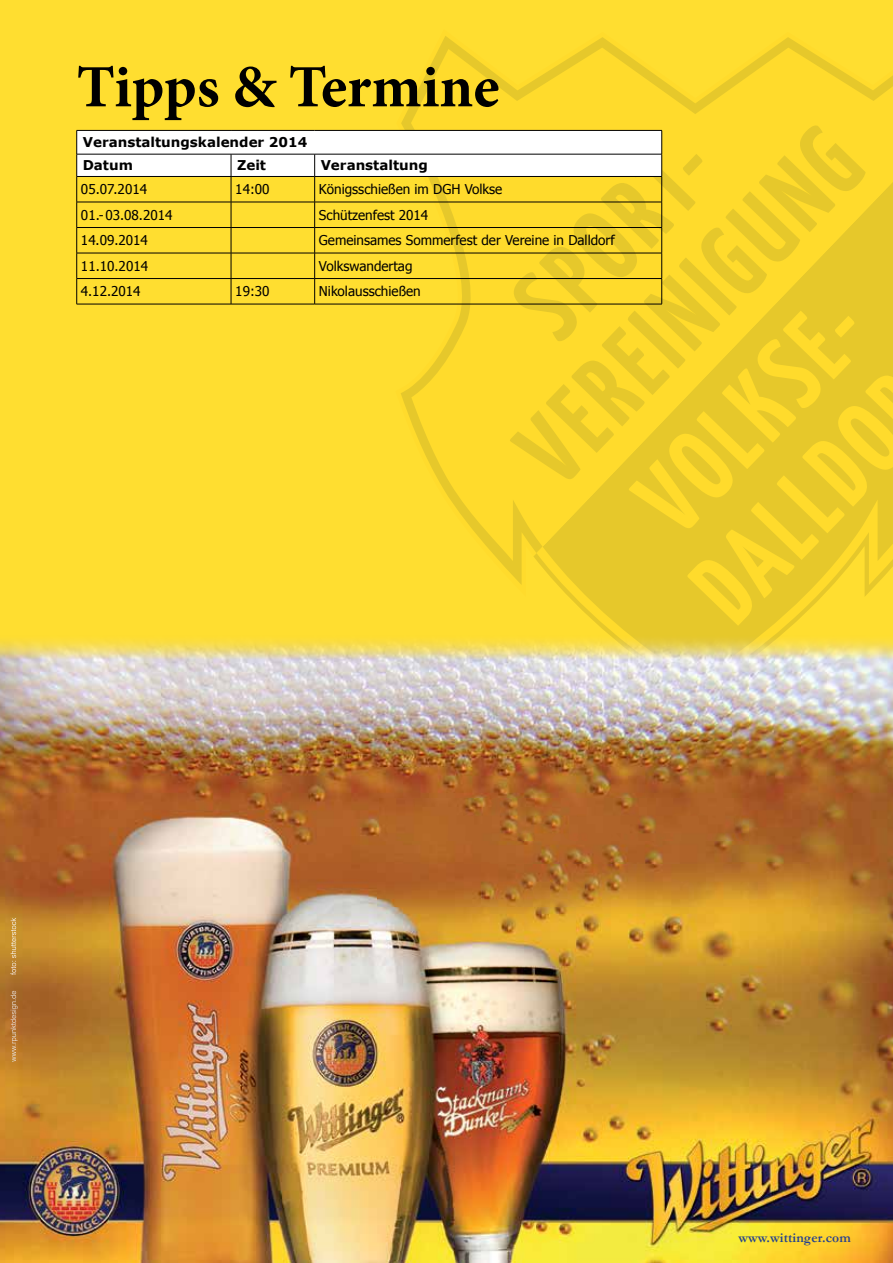
<style>
.page{position:relative;width:893px;height:1263px;background:#fff}
.page>*{position:absolute;margin:0;border:0;box-sizing:border-box;transform-origin:0 0}
.t1{font:700 60px "Minion Pro";letter-spacing:-.005em;color:#000}
.t2{font:13.5px "Tahoma";color:#000}
.t3{font:700 13.5px/23.1px "Verdana";color:#000}
.t4{font:700 13.5px "Garamond";letter-spacing:.01em;color:#25408f}
</style>
<div class="page">
<div style="left:0;top:0;width:893px;height:687px;background:#ffde30"></div>
<svg style="left:401px;top:36px;width:492px;height:89px"></svg>
<svg style="left:536px;top:96px;width:357px;height:538px"></svg>
<img style="left:0;top:634px;width:893px;height:629px">
<img style="left:380px;top:799px;width:369px;height:41px">
<img style="left:378px;top:865px;width:433px;height:41px">
<img style="left:11px;top:918px;width:5px;height:57px">
<img style="left:11px;top:991px;width:7px;height:71px">
<svg style="left:76px;top:125px;width:817px;height:501px"></svg>
<h1 class="t1" style="left:77px;top:45px;width:424px">Tipps &amp; Termine</h1>
<p class="t3" style="left:83px;top:131px;width:226px">Veranstaltungskalender 2014<br>Datum</p>
<p class="t3" style="left:237px;top:154px;width:31px">Zeit</p>
<p class="t3" style="left:321px;top:154px;width:109px">Veranstaltung</p>
<p class="t2" style="left:81px;top:180px;width:68px">05.07.2014</p>
<p class="t2" style="left:235px;top:180px;width:36px">14:00</p>
<p class="t2" style="left:319px;top:180px;width:185px">Königsschießen im DGH Volkse</p>
<p class="t2" style="left:81px;top:206px;width:93px">01.-03.08.2014</p>
<p class="t2" style="left:319px;top:206px;width:111px">Schützenfest 2014</p>
<p class="t2" style="left:81px;top:231px;width:69px">14.09.2014</p>
<p class="t2" style="left:319px;top:231px;width:297px">Gemeinsames Sommerfest der Vereine in Dalldorf</p>
<p class="t2" style="left:81px;top:257px;width:69px">11.10.2014</p>
<p class="t2" style="left:319px;top:257px;width:95px">Volkswandertag</p>
<p class="t2" style="left:81px;top:282px;width:61px">4.12.2014</p>
<p class="t2" style="left:235px;top:282px;width:36px">19:30</p>
<p class="t2" style="left:319px;top:282px;width:103px">Nikolausschießen</p>
<p class="t4" style="left:738px;top:1230px;width:114px">www.wittinger.com</p>
</div>
